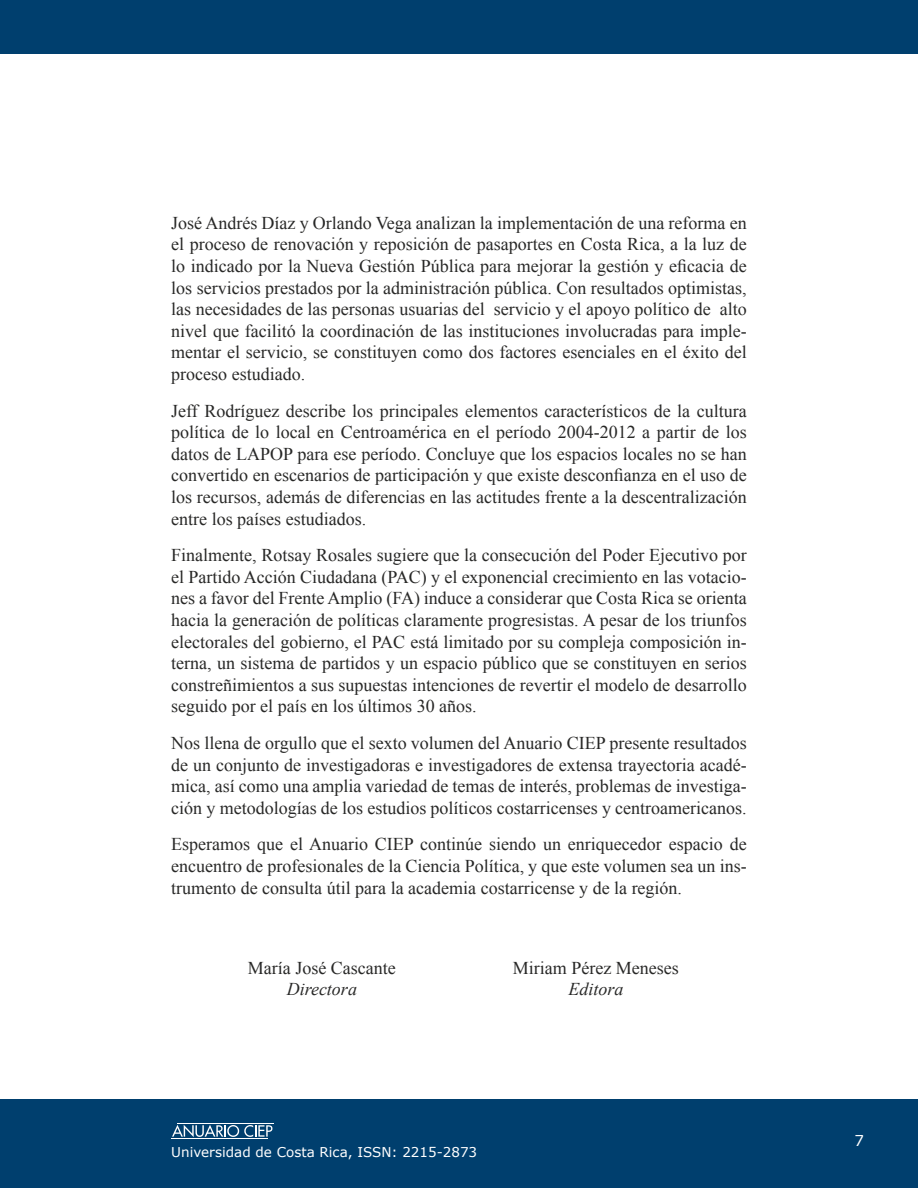
<style>
.page{position:relative;width:918px;height:1188px;background:#fff}
.page>*{position:absolute;margin:0;border:0;box-sizing:border-box;transform-origin:0 0}
.t1{font:18px/21.6px "Times New Roman";color:#282827;text-align:justify}
.t2{font:italic 18px "Times New Roman";color:#282827}
.t3{font:15px "Verdana";color:#fff}
.t4{font:13.5px "Verdana";color:#fff}
</style>
<div class="page">
<div style="left:0;top:1099px;width:918px;height:89px;background:#003f6e"></div>
<div style="left:0;top:0;width:918px;height:54px;background:#003f6e"></div>
<svg style="left:172px;top:1125px;width:100px;height:12px"></svg>
<hr style="left:177px;top:1123px;width:97px;height:1px;background:#fff">
<hr style="left:171px;top:1138px;width:97px;height:1px;background:#fff">
<p class="t1" style="left:171px;top:212px;width:577px">José Andrés Díaz y Orlando Vega analizan la implementación de una reforma en el proceso de renovación y reposición de pasaportes en Costa Rica, a la luz de lo indicado por la Nueva Gestión Pública para mejorar la gestión y eficacia de los servicios prestados por la administración pública. Con resultados optimistas, las necesidades de las personas usuarias del servicio y el apoyo político de alto nivel que facilitó la coordinación de las instituciones involucradas para imple&shy;mentar el servicio, se constituyen como dos factores esenciales en el éxito del proceso estudiado.</p>
<p class="t1" style="left:171px;top:399px;width:577px">Jeff Rodríguez describe los principales elementos característicos de la cultura política de lo local en Centroamérica en el período 2004-2012 a partir de los datos de LAPOP para ese período. Concluye que los espacios locales no se han convertido en escenarios de participación y que existe desconfianza en el uso de los recursos, además de diferencias en las actitudes frente a la descentralización entre los países estudiados.</p>
<p class="t1" style="left:171px;top:544px;width:577px">Finalmente, Rotsay Rosales sugiere que la consecución del Poder Ejecutivo por el Partido Acción Ciudadana (PAC) y el exponencial crecimiento en las votacio&shy;nes a favor del Frente Amplio (FA) induce a considerar que Costa Rica se orienta hacia la generación de políticas claramente progresistas. A pesar de los triunfos electorales del gobierno, el PAC está limitado por su compleja composición in&shy;terna, un sistema de partidos y un espacio público que se constituyen en serios constreñimientos a sus supuestas intenciones de revertir el modelo de desarrollo seguido por el país en los últimos 30 años.</p>
<p class="t1" style="left:171px;top:732px;width:577px">Nos llena de orgullo que el sexto volumen del Anuario CIEP presente resultados de un conjunto de investigadoras e investigadores de extensa trayectoria acadé&shy;mica, así como una amplia variedad de temas de interés, problemas de investiga&shy;ción y metodologías de los estudios políticos costarricenses y centroamericanos.</p>
<p class="t1" style="left:171px;top:833px;width:577px">Esperamos que el Anuario CIEP continúe siendo un enriquecedor espacio de encuentro de profesionales de la Ciencia Política, y que este volumen sea un ins&shy;trumento de consulta útil para la academia costarricense y de la región.</p>
<p class="t1" style="left:248px;top:957px;width:149px">María José Cascante</p>
<p class="t2" style="left:287px;top:977px;width:72px">Directora</p>
<p class="t1" style="left:513px;top:957px;width:167px">Miriam Pérez Meneses</p>
<p class="t2" style="left:568px;top:977px;width:57px">Editora</p>
<p class="t4" style="left:171px;top:1143px;width:307px">Universidad de Costa Rica, ISSN: 2215-2873</p>
<p class="t3" style="left:854px;top:1131px;width:11px">7</p>
</div>
